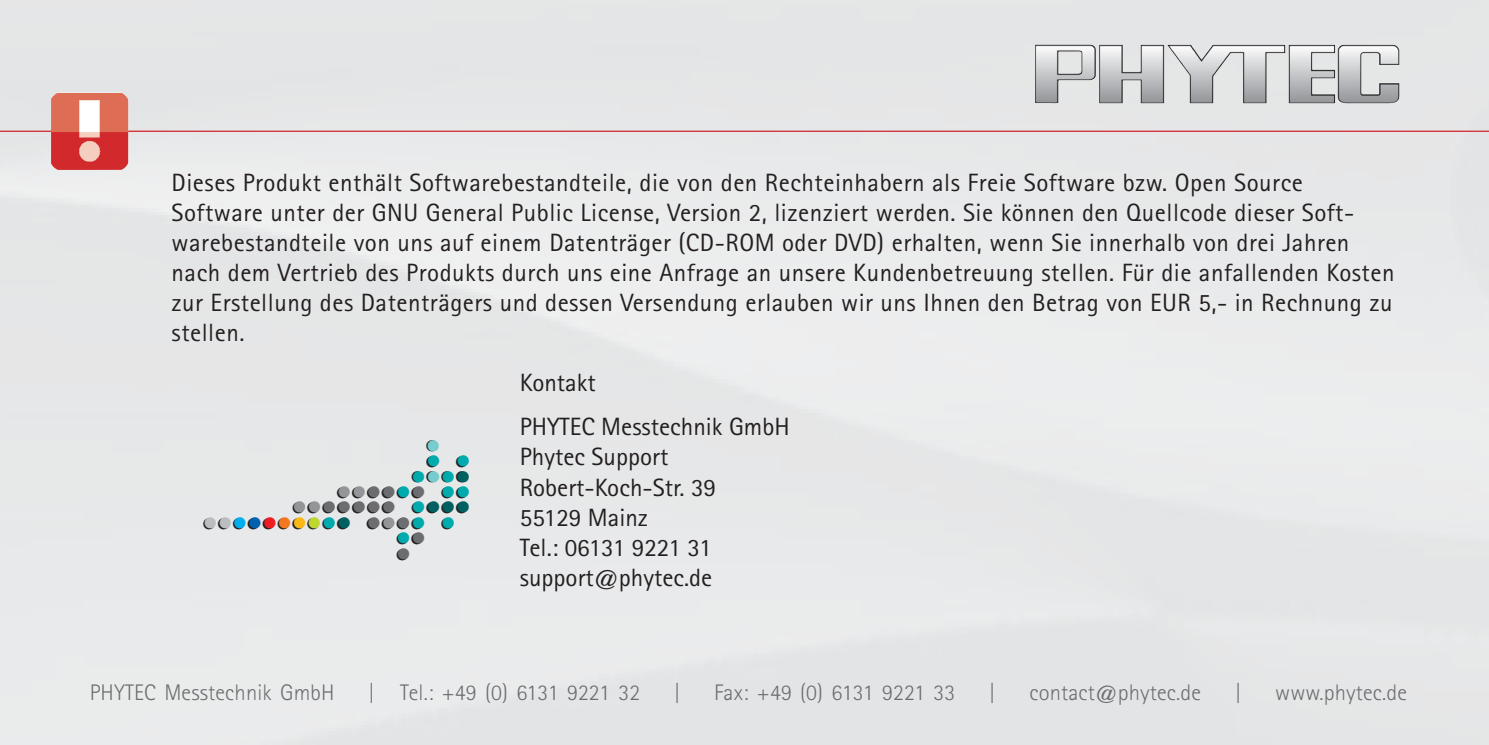
<style>
.page{position:relative;width:1489px;height:745px;background:#fff}
.page>*{position:absolute;margin:0;border:0;box-sizing:border-box;transform-origin:0 0}
.t1{font:25px/30px "Rotis Sans Serif";letter-spacing:.02em;color:#231f20}
.t2{font:25px/30px "Rotis Sans Serif";color:#231f20}
.t3{font:300 22.5px "Rotis Sans Serif";letter-spacing:.005em;color:#6c6d70}
</style>
<div class="page">
<img style="left:1035px;top:44px;width:364px;height:60px">
<hr style="left:0;top:130px;width:1488px;height:2px;background:#d1232a">
<img style="left:51px;top:92px;width:77px;height:78px">
<div style="left:205px;top:439px;width:264px;height:120px;background:#e7e8e9"></div>
<p class="t1" style="left:171px;top:167px;width:1224px">Dieses Produkt enthält Softwarebestandteile, die von den Rechteinhabern als Freie Software bzw. Open Source Software unter der GNU General Public License, Version 2, lizenziert werden. Sie können den Quellcode dieser Soft&shy;warebestandteile von uns auf einem Datenträger (CD-ROM oder DVD) erhalten, wenn Sie innerhalb von drei Jahren nach dem Vertrieb des Produkts durch uns eine Anfrage an unsere Kundenbetreuung stellen. Für die anfallenden Kosten zur Erstellung des Datenträgers und dessen Versendung erlauben wir uns Ihnen den Betrag von EUR 5,- in Rechnung zu stellen.</p>
<p class="t2" style="left:520px;top:360px;width:271px;line-height:44.2px">Kontakt<br>PHYTEC Messtechnik GmbH</p>
<p class="t2" style="left:520px;top:441px;width:198px">Phytec Support<br>Robert-Koch-Str. 39<br>55129 Mainz<br>Tel.: 06131 9221 31 support@phytec.de</p>
<p class="t3" style="left:90px;top:679px;width:246px">PHYTEC Messtechnik GmbH</p>
<p class="t3" style="left:368px;top:679px;width:274px">| Tel.: +49 (0) 6131 9221 32</p>
<p class="t3" style="left:673px;top:679px;width:9px">|</p>
<p class="t3" style="left:714px;top:679px;width:242px">Fax: +49 (0) 6131 9221 33</p>
<p class="t3" style="left:988px;top:679px;width:9px">|</p>
<p class="t3" style="left:1029px;top:679px;width:173px">contact@phytec.de</p>
<p class="t3" style="left:1234px;top:679px;width:9px">|</p>
<p class="t3" style="left:1275px;top:679px;width:133px">www.phytec.de</p>
</div>
